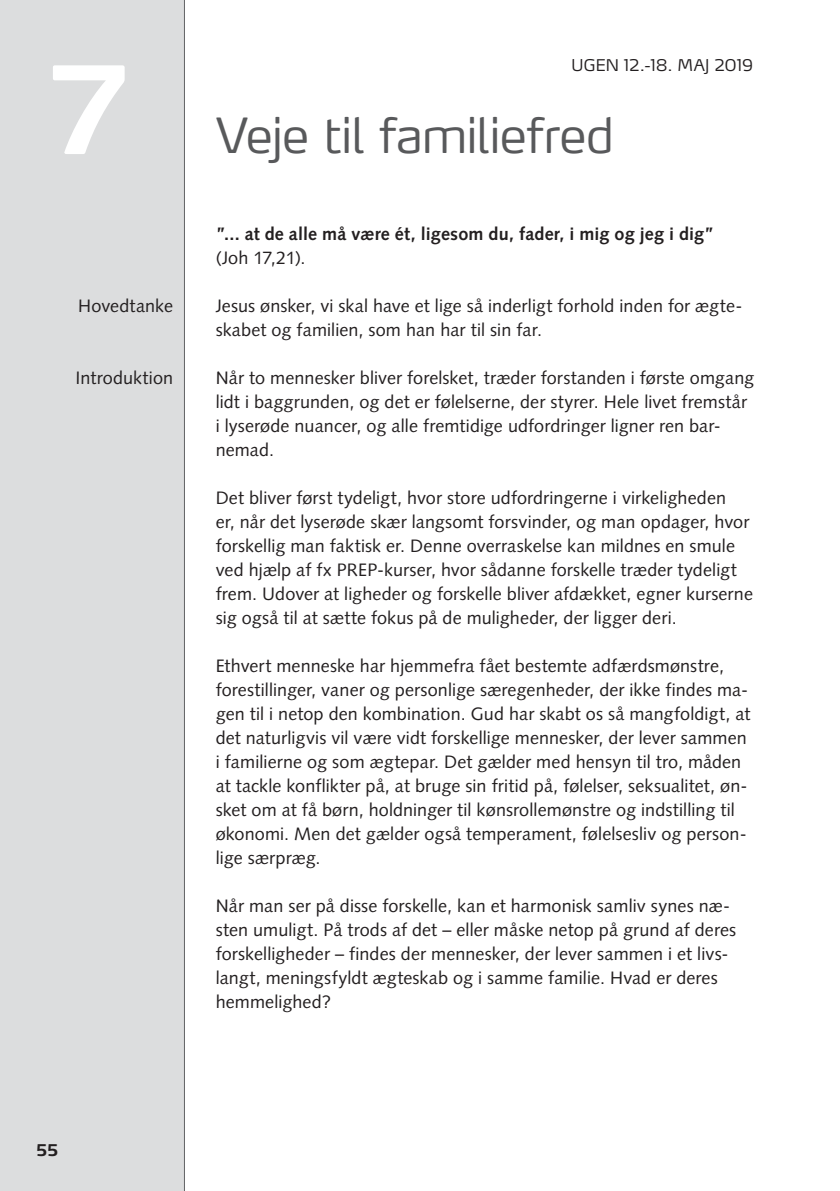
<style>
.page{position:relative;width:840px;height:1191px;background:#fff}
.page>*{position:absolute;margin:0;border:0;box-sizing:border-box;transform-origin:0 0}
.t1{font:700 120px "Max LF";color:#fff}
.t2{font:300 48px "Max LF";letter-spacing:-.015em;color:#58595b}
.t3{font:18px/24px "Syntax LT Std";letter-spacing:.005em;color:#231f20}
.t4{font:700 18px "Syntax LT Std";letter-spacing:.005em;color:#231f20}
.t5{font:300 16px "Max LF";letter-spacing:.005em;color:#231f20}
.t6{font:700 16px "Max LF";color:#231f20}
</style>
<div class="page">
<div style="left:0;top:0;width:184px;height:1191px;background:#dcddde"></div>
<hr style="left:184px;top:0;width:1px;height:1191px;background:#636466">
<h1 class="t1" style="left:50px;top:54px;width:80px">7</h1>
<p class="t3" style="left:78px;top:295px;width:96px">Hovedtanke</p>
<p class="t3" style="left:75px;top:367px;width:99px">Introduktion</p>
<p class="t5" style="left:571px;top:58px;width:183px">UGEN 12.-18. MAJ 2019</p>
<h2 class="t2" style="left:215px;top:113px;width:399px">Veje til familiefred</h2>
<p class="t4" style="left:215px;top:225px;width:500px">”... at de alle må være ét, ligesom du, fader, i mig og jeg i dig”</p>
<p class="t3" style="left:215px;top:247px;width:91px">(Joh 17,21).</p>
<p class="t3" style="left:215px;top:295px;width:528px">Jesus ønsker, vi skal have et lige så inderligt forhold inden for ægte&shy;skabet og familien, som han har til sin far.</p>
<p class="t3" style="left:215px;top:367px;width:539px">Når to mennesker bliver forelsket, træder forstanden i første omgang lidt i baggrunden, og det er følelserne, der styrer. Hele livet fremstår i lyserøde nuancer, og alle fremtidige udfordringer ligner ren bar&shy;nemad.</p>
<p class="t3" style="left:215px;top:487px;width:538px">Det bliver først tydeligt, hvor store udfordringerne i virkeligheden<br>er, når det lyserøde skær langsomt forsvinder, og man opdager, hvor forskellig man faktisk er. Denne overraskelse kan mildnes en smule ved hjælp af fx PREP-kurser, hvor sådanne forskelle træder tydeligt frem. Udover at ligheder og forskelle bliver afdækket, egner kurserne sig også til at sætte fokus på de muligheder, der ligger deri.</p>
<p class="t3" style="left:215px;top:655px;width:536px">Ethvert menneske har hjemmefra fået bestemte adfærdsmønstre, forestillinger, vaner og personlige særegenheder, der ikke findes ma&shy;gen til i netop den kombination. Gud har skabt os så mangfoldigt, at det naturligvis vil være vidt forskellige mennesker, der lever sammen i familierne og som ægtepar. Det gælder med hensyn til tro, måden at tackle konflikter på, at bruge sin fritid på, følelser, seksualitet, øn&shy;sket om at få børn, holdninger til kønsrollemønstre og indstilling til økonomi. Men det gælder også temperament, følelsesliv og person&shy;lige særpræg.</p>
<p class="t3" style="left:215px;top:895px;width:521px">Når man ser på disse forskelle, kan et harmonisk samliv synes næ&shy;sten umuligt. På trods af det – eller måske netop på grund af deres forskelligheder – findes der mennesker, der lever sammen i et livs&shy;langt, meningsfyldt ægteskab og i samme familie. Hvad er deres hemmelighed?</p>
<p class="t6" style="left:36px;top:1143px;width:23px">55</p>
</div>
